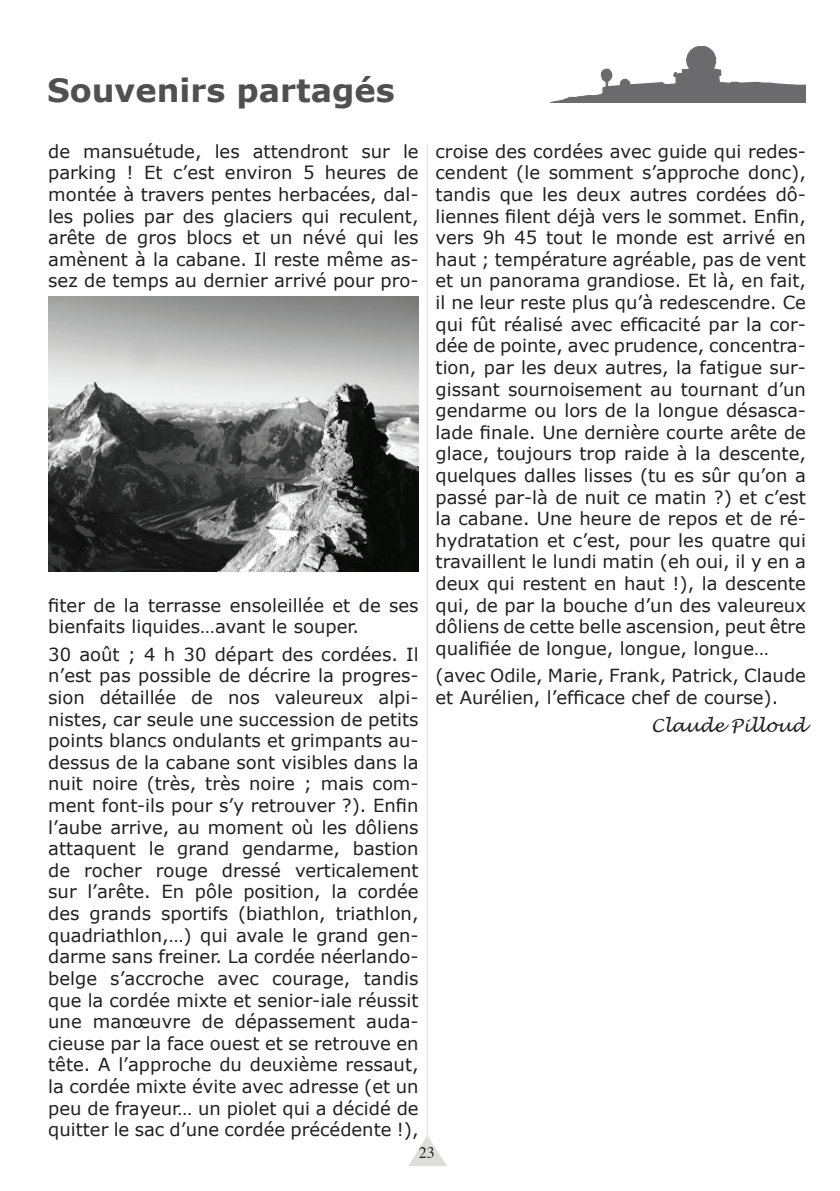
<style>
.page{position:relative;width:840px;height:1191px;background:#fff}
.page>*{position:absolute;margin:0;border:0;box-sizing:border-box;transform-origin:0 0}
.t1{font:700 32px "Verdana";color:#4f504f}
.t2{font:18px/21.6px "Verdana";color:#231f20;text-align:justify}
.t3{font:italic 18px "Lucida Handwriting";color:#231f20}
.t4{font:16px "Times";color:#231f20}
</style>
<div class="page">
<hr style="left:426px;top:144px;width:1px;height:991px;background:#dddddc">
<svg style="left:408px;top:1135px;width:39px;height:31px"></svg>
<svg style="left:551px;top:46px;width:254px;height:56px"></svg>
<img style="left:48px;top:297px;width:370px;height:274px">
<h1 class="t1" style="left:47px;top:70px;width:349px">Souvenirs partagés</h1>
<p class="t2" style="left:48px;top:140px;width:372px">de mansuétude, les attendront sur le parking ! Et c’est environ 5 heures de montée à travers pentes herbacées, dal&shy;les polies par des glaciers qui reculent, arête de gros blocs et un névé qui les amènent à la cabane. Il reste même as&shy;sez de temps au dernier arrivé pour pro-</p>
<p class="t2" style="left:48px;top:593px;width:372px">fiter de la terrasse ensoleillée et de ses bienfaits liquides…avant le souper.</p>
<p class="t2" style="left:48px;top:643px;width:372px">30 août ; 4 h 30 départ des cordées. Il n’est pas possible de décrire la progres&shy;sion détaillée de nos valeureux alpi&shy;nistes, car seule une succession de petits points blancs ondulants et grimpants au&shy;dessus de la cabane sont visibles dans la nuit noire (très, très noire ; mais com&shy;ment font-ils pour s’y retrouver ?). Enfin l’aube arrive, au moment où les dôliens attaquent le grand gendarme, bastion de rocher rouge dressé verticalement sur l’arête. En pôle position, la cordée des grands sportifs (biathlon, triathlon, quadriathlon,…) qui avale le grand gen&shy;darme sans freiner. La cordée néerlando&shy;belge s’accroche avec courage, tandis que la cordée mixte et senior-iale réussit une manœuvre de dépassement auda&shy;cieuse par la face ouest et se retrouve en tête. A l’approche du deuxième ressaut, la cordée mixte évite avec adresse (et un peu de frayeur… un piolet qui a décidé de quitter le sac d’une cordée précédente !),</p>
<p class="t2" style="left:435px;top:140px;width:372px">croise des cordées avec guide qui redes&shy;cendent (le somment s’approche donc), tandis que les deux autres cordées dô&shy;liennes filent déjà vers le sommet. Enfin, vers 9h 45 tout le monde est arrivé en haut ; température agréable, pas de vent et un panorama grandiose. Et là, en fait, il ne leur reste plus qu’à redescendre. Ce qui fût réalisé avec efficacité par la cor&shy;dée de pointe, avec prudence, concentra&shy;tion, par les deux autres, la fatigue sur&shy;gissant sournoisement au tournant d’un gendarme ou lors de la longue désasca&shy;lade finale. Une dernière courte arête de glace, toujours trop raide à la descente, quelques dalles lisses (tu es sûr qu’on a passé par-là de nuit ce matin ?) et c’est la cabane. Une heure de repos et de ré&shy;hydratation et c’est, pour les quatre qui travaillent le lundi matin (eh oui, il y en a deux qui restent en haut !), la descente qui, de par la bouche d’un des valeureux dôliens de cette belle ascension, peut être qualifiée de longue, longue, longue…</p>
<p class="t2" style="left:435px;top:664px;width:372px">(avec Odile, Marie, Frank, Patrick, Claude et Aurélien, l’efficace chef de course).</p>
<p class="t3" style="left:651px;top:713px;width:156px">Claude Pilloud</p>
<p class="t4" style="left:418px;top:1145px;width:17px">23</p>
</div>
